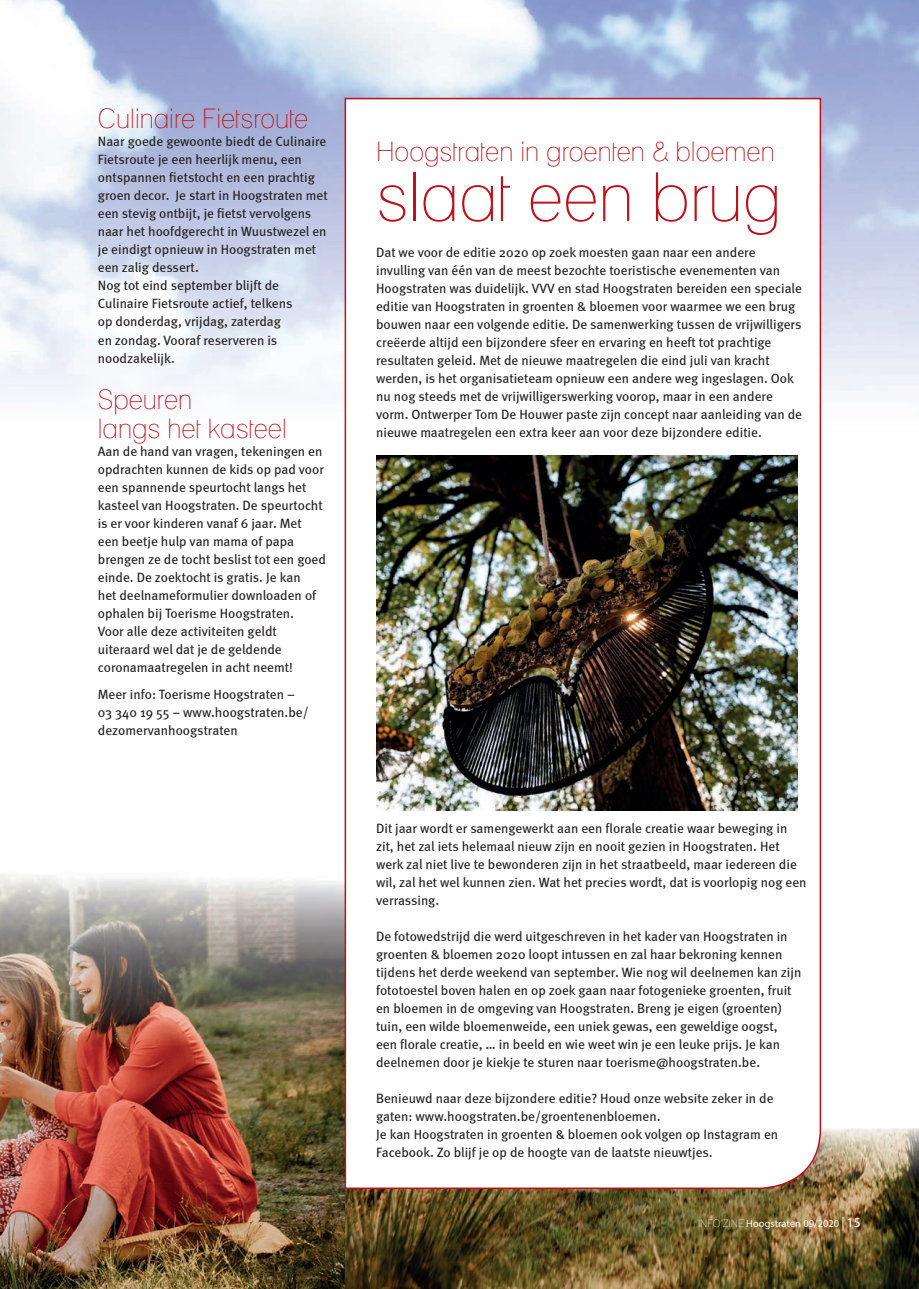
<style>
.page{position:relative;width:919px;height:1289px;background:#fff}
.page>*{position:absolute;margin:0;border:0;box-sizing:border-box;transform-origin:0 0}
.t1{font:condensed 67.5px "Lane";color:#be1119}
.t2{font:condensed 27px/28.5px "Lane";color:#be1119}
.t3{font:13.5px/18px "Meta";color:#231f20}
.t4{font:10.5px "Myriad Pro";color:#fff}
.s1{font-family:"Lane";font-stretch:condensed}
.s2{font-size:13.5px}
</style>
<div class="page">
<img style="left:0;top:875px;width:345px;height:413px">
<img style="left:345px;top:1128px;width:573px;height:160px">
<img style="left:0;top:0;width:918px;height:537px">
<svg style="left:344px;top:97px;width:477px;height:1092px"></svg>
<img style="left:376px;top:455px;width:421px;height:355px">
<h2 class="t2" style="left:98px;top:104px;width:212px">Culinaire Fietsroute</h2>
<p class="t3" style="left:98px;top:133px;width:231px">Naar goede gewoonte biedt de Culinaire Fietsroute je een heerlijk menu, een ontspannen fietstocht en een prachtig groen decor. Je start in Hoogstraten met een stevig ontbijt, je fietst vervolgens naar het hoofdgerecht in Wuustwezel en je eindigt opnieuw in Hoogstraten met een zalig dessert.<br>Nog tot eind september blijft de Culinaire Fietsroute actief, telkens<br>op donderdag, vrijdag, zaterdag<br>en zondag. Vooraf reserveren is noodzakelijk.</p>
<h2 class="t2" style="left:98px;top:385px;width:190px">Speuren<br>langs het kasteel</h2>
<p class="t3" style="left:98px;top:442px;width:229px">Aan de hand van vragen, tekeningen en opdrachten kunnen de kids op pad voor een spannende speurtocht langs het kasteel van Hoogstraten. De speurtocht is er voor kinderen vanaf 6 jaar. Met een beetje hulp van mama of papa brengen ze de tocht beslist tot een goed einde. De zoektocht is gratis. Je kan<br>het deelnameformulier downloaden of ophalen bij Toerisme Hoogstraten.<br>Voor alle deze activiteiten geldt uiteraard wel dat je de geldende coronamaatregelen in acht neemt!</p>
<p class="t3" style="left:98px;top:684px;width:212px">Meer info: Toerisme Hoogstraten –<br>03 340 19 55 – www.hoogstraten.be/ dezomervanhoogstraten</p>
<h2 class="t2" style="left:376px;top:137px;width:400px">Hoogstraten in groenten &amp; bloemen</h2>
<h1 class="t1" style="left:376px;top:156px;width:407px">slaat een brug</h1>
<p class="t3" style="left:376px;top:243px;width:427px">Dat we voor de editie 2020 op zoek moesten gaan naar een andere invulling van één van de meest bezochte toeristische evenementen van Hoogstraten was duidelijk. VVV en stad Hoogstraten bereiden een speciale editie van Hoogstraten in groenten &amp; bloemen voor waarmee we een brug bouwen naar een volgende editie. De samenwerking tussen de vrijwilligers creëerde altijd een bijzondere sfeer en ervaring en heeft tot prachtige resultaten geleid. Met de nieuwe maatregelen die eind juli van kracht werden, is het organisatieteam opnieuw een andere weg ingeslagen. Ook nu nog steeds met de vrijwilligerswerking voorop, maar in een andere vorm. Ontwerper Tom De Houwer paste zijn concept naar aanleiding van de nieuwe maatregelen een extra keer aan voor deze bijzondere editie.</p>
<p class="t3" style="left:376px;top:819px;width:432px">Dit jaar wordt er samengewerkt aan een florale creatie waar beweging in zit, het zal iets helemaal nieuw zijn en nooit gezien in Hoogstraten. Het werk zal niet live te bewonderen zijn in het straatbeeld, maar iedereen die wil, zal het wel kunnen zien. Wat het precies wordt, dat is voorlopig nog een verrassing.</p>
<p class="t3" style="left:376px;top:927px;width:427px">De fotowedstrijd die werd uitgeschreven in het kader van Hoogstraten in groenten &amp; bloemen 2020 loopt intussen en zal haar bekroning kennen tijdens het derde weekend van september. Wie nog wil deelnemen kan zijn fototoestel boven halen en op zoek gaan naar fotogenieke groenten, fruit en bloemen in de omgeving van Hoogstraten. Breng je eigen (groenten) tuin, een wilde bloemenweide, een uniek gewas, een geweldige oogst, een florale creatie, … in beeld en wie weet win je een leuke prijs. Je kan deelnemen door je kiekje te sturen naar toerisme@hoogstraten.be.</p>
<p class="t3" style="left:376px;top:1089px;width:403px">Benieuwd naar deze bijzondere editie? Houd onze website zeker in de gaten: www.hoogstraten.be/groentenenbloemen.<br>Je kan Hoogstraten in groenten &amp; bloemen ook volgen op Instagram en Facebook. Zo blijf je op de hoogte van de laatste nieuwtjes.</p>
<p class="t4" style="left:698px;top:1217px;width:164px"><span class="s1">INFO’ZINE</span> Hoogstraten 09/2020 <span class="s2">| 15</span></p>
</div>
